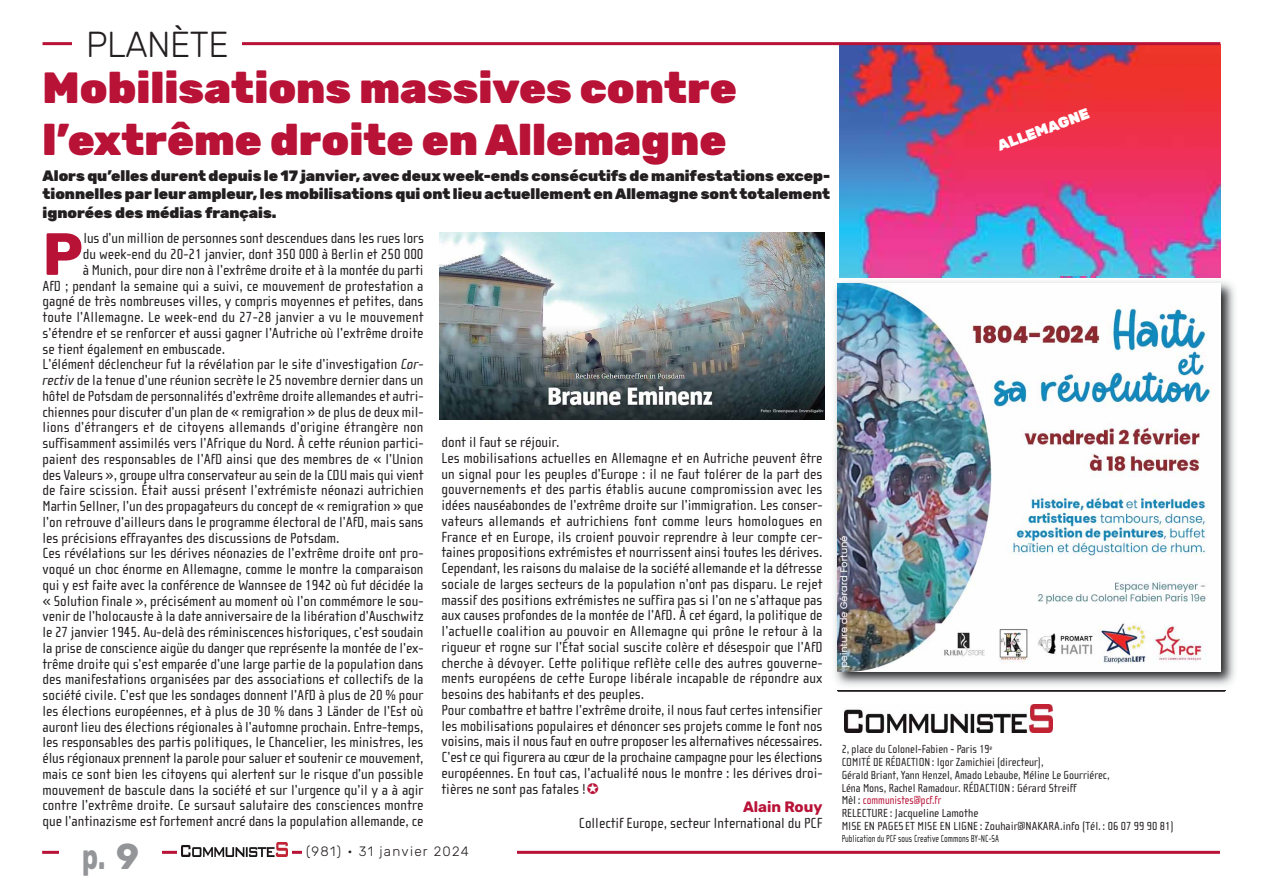
<style>
.page{position:relative;width:1263px;height:893px;background:#fff}
.page>*{position:absolute;margin:0;border:0;box-sizing:border-box;transform-origin:0 0}
.t1{font:700 59.4px "Rubik";color:#b81237}
.t2{font:900 43.5px/52.3px "Rubik";color:#b81237}
.t3{font:300 36px "Rubik";letter-spacing:-.015em;color:#231f20;scale:.95 1}
.t4{font:700 36px "Rubik";color:#939598;scale:.7 1}
.t5{font:15px/15.8px "Cholla Sans";color:#231f20}
.t6{font:900 15px/18.6px "Rubik";color:#231f20;text-align:justify}
.t7{font:700 15px "Rubik";color:#b81237}
.t8{font:900 15px "Rubik";color:#fff}
.t9{font:300 13.5px "Rubik";letter-spacing:.095em;color:#231f20}
.t10{font:12px/12.8px "Cholla Sans";color:#231f20;scale:.95 1}
.t11{font:10.5px "Cholla Sans";color:#231f20;scale:.8 1}
.s1{font-style:italic}
.s2{color:#b81237}
</style>
<div class="page">
<img style="left:439px;top:232px;width:385px;height:187px">
<img style="left:839px;top:45px;width:381px;height:232px">
<hr style="left:42px;top:851px;width:1178px;height:3px;background:#b81237">
<hr style="left:43px;top:42px;width:1177px;height:3px;background:#b81237">
<div style="left:60px;top:835px;width:102px;height:46px;background:#fff"></div>
<div style="left:177px;top:842px;width:114px;height:19px;background:#fff"></div>
<img style="left:182px;top:843px;width:105px;height:14px">
<div style="left:302px;top:843px;width:215px;height:17px;background:#fff"></div>
<div style="left:73px;top:23px;width:169px;height:51px;background:#fff"></div>
<hr style="left:838px;top:690px;width:387px;height:2px;background:#231f20">
<img style="left:844px;top:705px;width:208px;height:27px">
<img style="left:834px;top:277px;width:401px;height:414px">
<img style="left:838px;top:690px;width:387px;height:1px">
<img style="left:838px;top:284px;width:382px;height:387px">
<h3 class="t3" style="left:86px;top:23px;width:151px">PLANÈTE</h3>
<h2 class="t2" style="left:43px;top:62px;width:696px">Mobilisations massives contre l’extrême droite en Allemagne</h2>
<p class="t6" style="left:43px;top:166px;width:789px">Alors qu’elles durent depuis le 17 janvier, avec deux week-ends consécutifs de manifestations excep&shy;tionnelles par leur ampleur, les mobilisations qui ont lieu actuellement en Allemagne sont totalement ignorées des médias français.</p>
<h1 class="t1" style="left:43px;top:219px;width:42px">P</h1>
<p class="t5" style="left:83px;top:232px;width:342px">lus d’un million de personnes sont descendues dans les rues lors</p>
<p class="t5" style="left:83px;top:248px;width:342px">du week-end du 20-21 janvier, dont 350 000 à Berlin et 250 000</p>
<p class="t5" style="left:83px;top:264px;width:342px">à Munich, pour dire non à l’extrême droite et à la montée du parti</p>
<p class="t5" style="left:43px;top:279px;width:382px">AfD ; pendant la semaine qui a suivi, ce mouvement de protestation a</p>
<p class="t5" style="left:43px;top:295px;width:382px">gagné de très nombreuses villes, y compris moyennes et petites, dans</p>
<p class="t5" style="left:43px;top:311px;width:382px">toute l’Allemagne. Le week-end du 27-28 janvier a vu le mouvement</p>
<p class="t5" style="left:43px;top:327px;width:382px">s’étendre et se renforcer et aussi gagner l’Autriche où l’extrême droite</p>
<p class="t5" style="left:43px;top:342px;width:184px">se tient également en embuscade.</p>
<p class="t5" style="left:43px;top:358px;width:382px">L’élément déclencheur fut la révélation par le site d’investigation <span class="s1">Cor-</span></p>
<p class="t5" style="left:43px;top:374px;width:382px"><span class="s1">rectiv</span> de la tenue d’une réunion secrète le 25 novembre dernier dans un</p>
<p class="t5" style="left:43px;top:390px;width:382px">hôtel de Potsdam de personnalités d’extrême droite allemandes et autri-</p>
<p class="t5" style="left:43px;top:405px;width:383px">chiennes pour discuter d’un plan de « remigration » de plus de deux mil-</p>
<p class="t5" style="left:43px;top:421px;width:382px">lions d’étrangers et de citoyens allemands d’origine étrangère non</p>
<p class="t5" style="left:43px;top:437px;width:383px">suffisamment assimilés vers l’Afrique du Nord. À cette réunion partici-</p>
<p class="t5" style="left:43px;top:453px;width:382px">paient des responsables de l’AfD ainsi que des membres de « l’Union</p>
<p class="t5" style="left:43px;top:468px;width:382px">des Valeurs », groupe ultra conservateur au sein de la CDU mais qui vient</p>
<p class="t5" style="left:43px;top:484px;width:383px">de faire scission. Était aussi présent l’extrémiste néonazi autrichien</p>
<p class="t5" style="left:43px;top:500px;width:382px">Martin Sellner, l’un des propagateurs du concept de « remigration » que</p>
<p class="t5" style="left:43px;top:516px;width:382px">l’on retrouve d’ailleurs dans le programme électoral de l’AfD, mais sans</p>
<p class="t5" style="left:43px;top:531px;width:299px">les précisions effrayantes des discussions de Potsdam.</p>
<p class="t5" style="left:43px;top:547px;width:382px">Ces révélations sur les dérives néonazies de l’extrême droite ont pro-</p>
<p class="t5" style="left:43px;top:563px;width:382px">voqué un choc énorme en Allemagne, comme le montre la comparaison</p>
<p class="t5" style="left:43px;top:579px;width:382px">qui y est faite avec la conférence de Wannsee de 1942 où fut décidée la</p>
<p class="t5" style="left:43px;top:594px;width:383px">« Solution finale », précisément au moment où l’on commémore le sou-</p>
<p class="t5" style="left:43px;top:610px;width:383px">venir de l’holocauste à la date anniversaire de la libération d’Auschwitz</p>
<p class="t5" style="left:43px;top:626px;width:382px">le 27 janvier 1945. Au-delà des réminiscences historiques, c’est soudain</p>
<p class="t5" style="left:43px;top:642px;width:383px">la prise de conscience aigüe du danger que représente la montée de l’ex-</p>
<p class="t5" style="left:43px;top:657px;width:383px">trême droite qui s’est emparée d’une large partie de la population dans</p>
<p class="t5" style="left:43px;top:673px;width:383px">des manifestations organisées par des associations et collectifs de la</p>
<p class="t5" style="left:43px;top:689px;width:382px">société civile. C’est que les sondages donnent l’AfD à plus de 20 % pour</p>
<p class="t5" style="left:43px;top:705px;width:382px">les élections européennes, et à plus de 30 % dans 3 Länder de l’Est où</p>
<p class="t5" style="left:43px;top:720px;width:382px">auront lieu des élections régionales à l’automne prochain. Entre-temps,</p>
<p class="t5" style="left:43px;top:736px;width:382px">les responsables des partis politiques, le Chancelier, les ministres, les</p>
<p class="t5" style="left:43px;top:752px;width:383px">élus régionaux prennent la parole pour saluer et soutenir ce mouvement,</p>
<p class="t5" style="left:43px;top:768px;width:382px">mais ce sont bien les citoyens qui alertent sur le risque d’un possible</p>
<p class="t5" style="left:43px;top:783px;width:383px">mouvement de bascule dans la société et sur l’urgence qu’il y a à agir</p>
<p class="t5" style="left:43px;top:799px;width:382px">contre l’extrême droite. Ce sursaut salutaire des consciences montre</p>
<p class="t5" style="left:43px;top:815px;width:382px">que l’antinazisme est fortement ancré dans la population allemande, ce</p>
<p class="t5" style="left:441px;top:436px;width:383px">dont il faut se réjouir.<br>Les mobilisations actuelles en Allemagne et en Autriche peuvent être un signal pour les peuples d’Europe : il ne faut tolérer de la part des gouvernements et des partis établis aucune compromission avec les idées nauséabondes de l’extrême droite sur l’immigration. Les conser&shy;vateurs allemands et autrichiens font comme leurs homologues en France et en Europe, ils croient pouvoir reprendre à leur compte cer&shy;taines propositions extrémistes et nourrissent ainsi toutes les dérives.<br>Cependant, les raisons du malaise de la société allemande et la détresse sociale de larges secteurs de la population n’ont pas disparu. Le rejet massif des positions extrémistes ne suffira pas si l’on ne s’attaque pas aux causes profondes de la montée de l’AfD. À cet égard, la politique de l’actuelle coalition au pouvoir en Allemagne qui prône le retour à la rigueur et rogne sur l’État social suscite colère et désespoir que l’AfD cherche à dévoyer. Cette politique reflète celle des autres gouverne&shy;ments européens de cette Europe libérale incapable de répondre aux besoins des habitants et des peuples.<br>Pour combattre et battre l’extrême droite, il nous faut certes intensifier les mobilisations populaires et dénoncer ses projets comme le font nos voisins, mais il nous faut en outre proposer les alternatives nécessaires.<br>C’est ce qui figurera au cœur de la prochaine campagne pour les élections européennes. En tout cas, l’actualité nous le montre : les dérives droi&shy;tières ne sont pas fatales !</p>
<p class="t7" style="left:743px;top:798px;width:81px">Alain Rouy</p>
<p class="t5" style="left:579px;top:817px;width:245px">Collectif Europe, secteur International du PCF</p>
<h3 class="t4" style="left:82px;top:835px;width:82px">p. 9</h3>
<p class="t9" style="left:306px;top:843px;width:164px">(981) • 31 janvier 2024</p>
<p class="t8" style="left:995px;top:138px;width:98px;rotate:-20deg">ALLEMAGNE</p>
<p class="t10" style="left:842px;top:744px;width:351px">2, place du Colonel-Fabien - Paris 19<sup>e<br></sup>COMITÉ DE RÉDACTION : Igor Zamichiei (directeur),<br>Gérald Briant, Yann Henzel, Amado Lebaube, Méline Le Gourriérec,<br>Léna Mons, Rachel Ramadour. RÉDACTION : Gérard Streiff<br>Mèl : <span class="s2">communistes@pcf.fr<br></span>RELECTURE : Jacqueline Lamothe<br>MISE EN PAGES ET MISE EN LIGNE : Zouhair@NAKARA.info (Tél. : 06 07 99 90 81)</p>
<p class="t11" style="left:842px;top:834px;width:198px">Publication du PCF sous Creative Commons BY-NC-SA</p>
</div>
